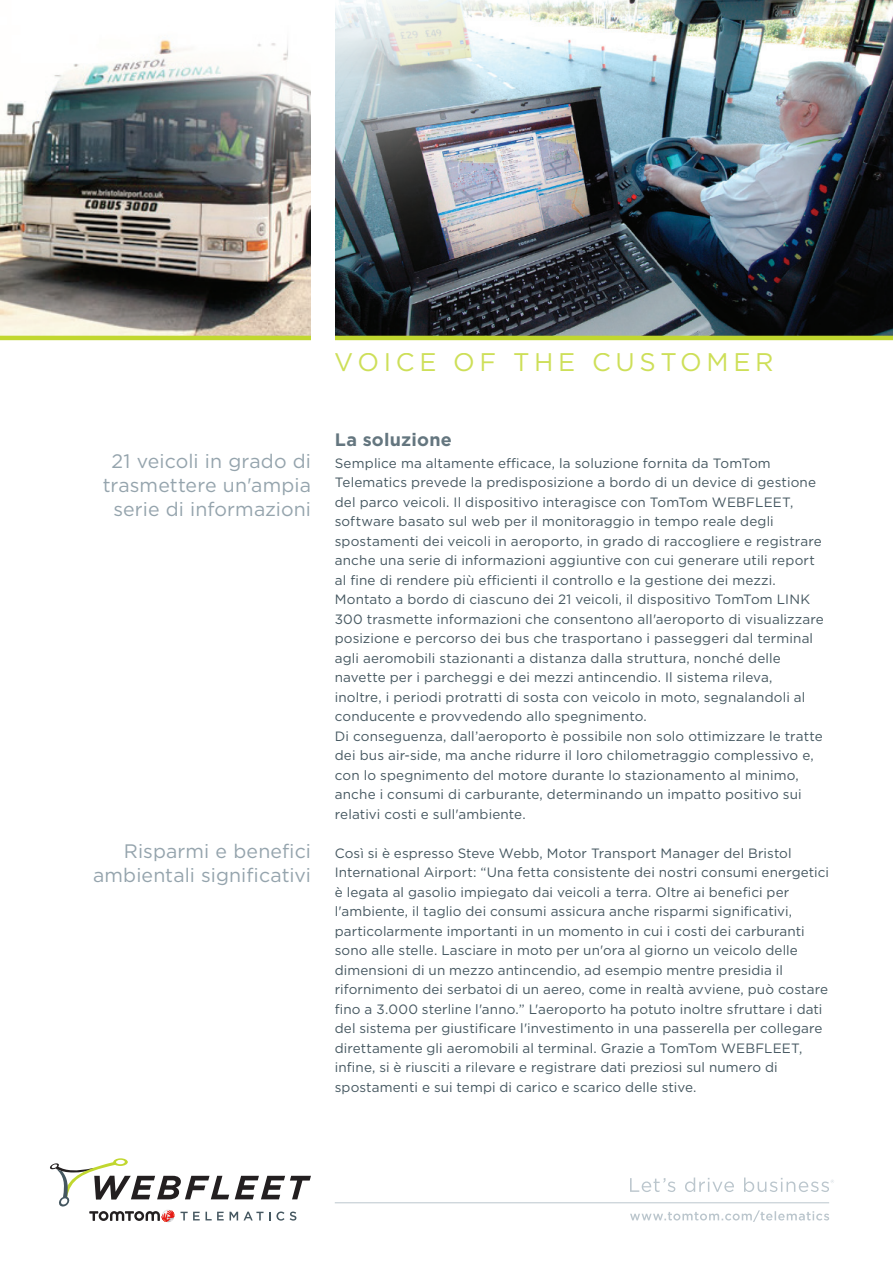
<style>
.page{position:relative;width:893px;height:1263px;background:#fff}
.page>*{position:absolute;margin:0;border:0;box-sizing:border-box;transform-origin:0 0}
.t1{font:25.5px "Gotham";letter-spacing:.18em;color:#c1d72f}
.t2{font:19.5px/24px "Gotham";letter-spacing:.005em;color:#95a4ad;text-align:center}
.t3{font:700 18px "Gotham";letter-spacing:.015em;color:#64767f}
.t4{font:13.5px/19.5px "Gotham";letter-spacing:.01em;color:#455760}
</style>
<div class="page">
<img style="left:335px;top:0;width:558px;height:336px">
<img style="left:0;top:282px;width:311px;height:54px">
<svg style="left:50px;top:1158px;width:261px;height:64px"></svg>
<hr style="left:335px;top:1202px;width:494px;height:1px;background:#bbc6cd">
<svg style="left:630px;top:1210px;width:199px;height:12px"></svg>
<svg style="left:630px;top:1177px;width:204px;height:15px"></svg>
<hr style="left:0;top:336px;width:893px;height:4px;background:#c1d72f">
<div style="left:311px;top:0;width:24px;height:343px;background:#fff"></div>
<img style="left:0;top:0;width:711px;height:282px">
<h2 class="t2" style="left:103px;top:448px;width:210px">21 veicoli in grado di trasmettere un'ampia serie di informazioni</h2>
<h2 class="t2" style="left:93px;top:838px;width:219px;text-align:right">Risparmi e benefici ambientali significativi</h2>
<h1 class="t1" style="left:335px;top:346px;width:440px">VOICE OF THE CUSTOMER</h1>
<h3 class="t3" style="left:335px;top:428px;width:119px">La soluzione</h3>
<p class="t4" style="left:335px;top:453px;width:491px">Semplice ma altamente efficace, la soluzione fornita da TomTom Telematics prevede la predisposizione a bordo di un device di gestione del parco veicoli. Il dispositivo interagisce con TomTom WEBFLEET, software basato sul web per il monitoraggio in tempo reale degli spostamenti dei veicoli in aeroporto, in grado di raccogliere e registrare anche una serie di informazioni aggiuntive con cui generare utili report al fine di rendere più efficienti il controllo e la gestione dei mezzi.<br>Montato a bordo di ciascuno dei 21 veicoli, il dispositivo TomTom LINK 300 trasmette informazioni che consentono all'aeroporto di visualizzare posizione e percorso dei bus che trasportano i passeggeri dal terminal agli aeromobili stazionanti a distanza dalla struttura, nonché delle navette per i parcheggi e dei mezzi antincendio. Il sistema rileva,<br>inoltre, i periodi protratti di sosta con veicolo in moto, segnalandoli al conducente e provvedendo allo spegnimento.<br>Di conseguenza, dall’aeroporto è possibile non solo ottimizzare le tratte dei bus air-side, ma anche ridurre il loro chilometraggio complessivo e, con lo spegnimento del motore durante lo stazionamento al minimo, anche i consumi di carburante, determinando un impatto positivo sui relativi costi e sull'ambiente.</p>
<p class="t4" style="left:335px;top:843px;width:496px">Così si è espresso Steve Webb, Motor Transport Manager del Bristol International Airport: “Una fetta consistente dei nostri consumi energetici è legata al gasolio impiegato dai veicoli a terra. Oltre ai benefici per l'ambiente, il taglio dei consumi assicura anche risparmi significativi, particolarmente importanti in un momento in cui i costi dei carburanti sono alle stelle. Lasciare in moto per un'ora al giorno un veicolo delle dimensioni di un mezzo antincendio, ad esempio mentre presidia il rifornimento dei serbatoi di un aereo, come in realtà avviene, può costare fino a 3.000 sterline l'anno.” L'aeroporto ha potuto inoltre sfruttare i dati del sistema per giustificare l'investimento in una passerella per collegare direttamente gli aeromobili al terminal. Grazie a TomTom WEBFLEET, infine, si è riusciti a rilevare e registrare dati preziosi sul numero di spostamenti e sui tempi di carico e scarico delle stive.</p>
</div>
